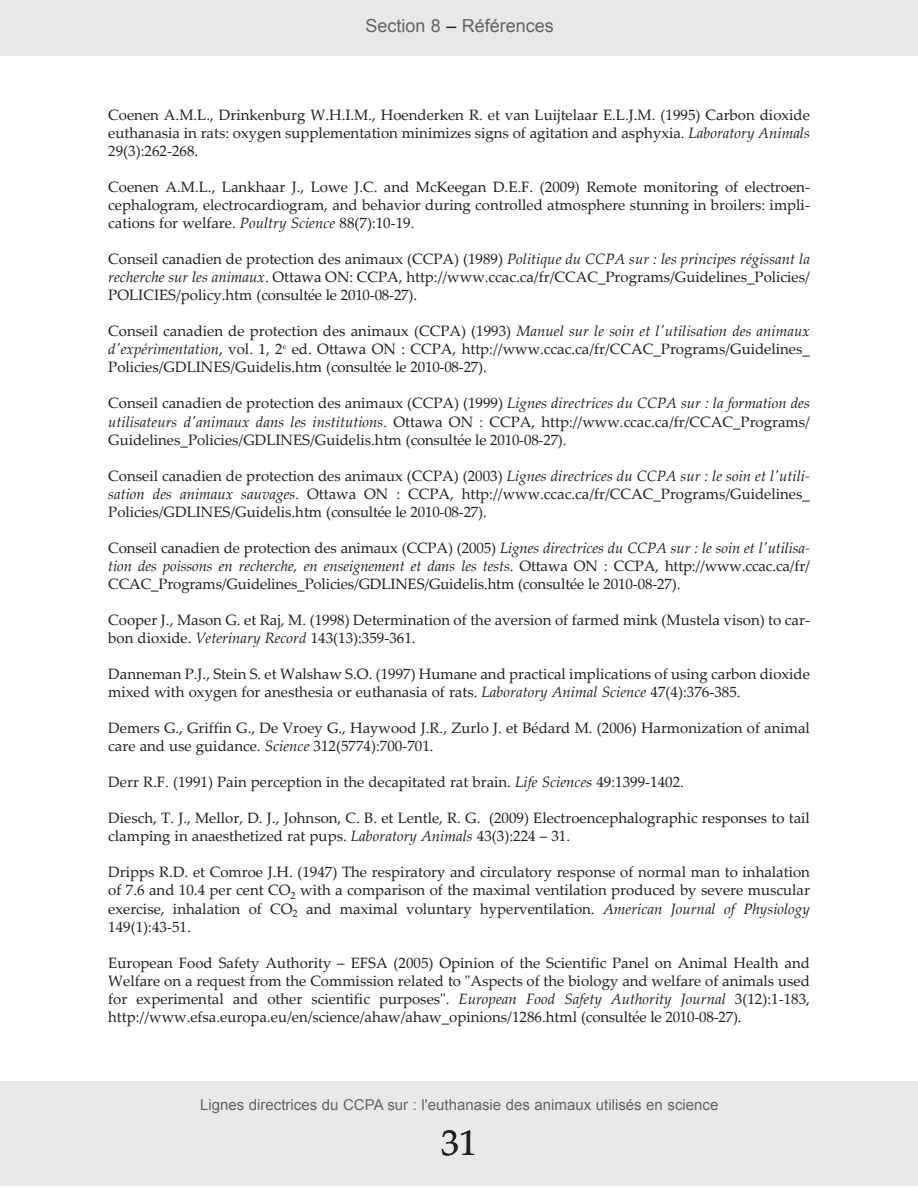
<style>
.page{position:relative;width:918px;height:1188px;background:#fff}
.page>*{position:absolute;margin:0;border:0;box-sizing:border-box;transform-origin:0 0}
.t1{font:36px "Palatino Linotype";color:#231f20}
.t2{font:18px "Arial";color:#636366}
.t3{font:15px/18px "Palatino Linotype";color:#231f20;text-align:justify}
.t4{font:15px "Arial";color:#636366}
.s1{color:#231f20}
.s2{font-style:italic}
</style>
<div class="page">
<div style="left:1px;top:0;width:917px;height:56px;background:#e7e8e9"></div>
<div style="left:0;top:1081px;width:918px;height:105px;background:#e7e8e9"></div>
<p class="t2" style="left:365px;top:15px;width:190px">Section 8 <span class="s1">–</span> Références</p>
<p class="t3" style="left:108px;top:108px;width:703px">Coenen A.M.L., Drinkenburg W.H.I.M., Hoenderken R. et van Luijtelaar E.L.J.M. (1995) Carbon dioxide euthanasia in rats: oxygen supplementation minimizes signs of agitation and asphyxia. <span class="s2">Laboratory Animals </span>29(3):262-268.</p>
<p class="t3" style="left:108px;top:180px;width:703px">Coenen A.M.L., Lankhaar J., Lowe J.C. and McKeegan D.E.F. (2009) Remote monitoring of electroen&shy;cephalogram, electrocardiogram, and behavior during controlled atmosphere stunning in broilers: impli&shy;cations for welfare. <span class="s2">Poultry Science</span> 88(7):10-19.</p>
<p class="t3" style="left:108px;top:252px;width:703px">Conseil canadien de protection des animaux (CCPA) (1989) <span class="s2">Politique du CCPA sur : les principes régissant la recherche sur les animaux</span>. Ottawa ON: CCPA, http://www.ccac.ca/fr/CCAC_Programs/Guidelines_Policies/ POLICIES/policy.htm (consultée le 2010-08-27).</p>
<p class="t3" style="left:108px;top:324px;width:703px">Conseil canadien de protection des animaux (CCPA) (1993) <span class="s2">Manuel sur le soin et l'utilisation des animaux d'expérimentation</span>, vol. 1, 2<sup>e</sup> ed. Ottawa ON : CCPA, http://www.ccac.ca/fr/CCAC_Programs/Guidelines_ Policies/GDLINES/Guidelis.htm (consultée le 2010-08-27).</p>
<p class="t3" style="left:108px;top:396px;width:703px">Conseil canadien de protection des animaux (CCPA) (1999) <span class="s2">Lignes directrices du CCPA sur : la formation des utilisateurs d'animaux dans les institutions</span>. Ottawa ON : CCPA, http://www.ccac.ca/fr/CCAC_Programs/ Guidelines_Policies/GDLINES/Guidelis.htm (consultée le 2010-08-27).</p>
<p class="t3" style="left:108px;top:468px;width:703px">Conseil canadien de protection des animaux (CCPA) (2003) <span class="s2">Lignes directrices du CCPA sur : le soin et l'utili&shy;sation des animaux sauvages</span>. Ottawa ON : CCPA, http://www.ccac.ca/fr/CCAC_Programs/Guidelines_ Policies/GDLINES/Guidelis.htm (consultée le 2010-08-27).</p>
<p class="t3" style="left:108px;top:540px;width:703px">Conseil canadien de protection des animaux (CCPA) (2005) <span class="s2">Lignes directrices du CCPA sur : le soin et l'utilisa&shy;tion des poissons en recherche, en enseignement et dans les tests</span>. Ottawa ON : CCPA, http://www.ccac.ca/fr/ CCAC_Programs/Guidelines_Policies/GDLINES/Guidelis.htm (consultée le 2010-08-27).</p>
<p class="t3" style="left:108px;top:613px;width:703px">Cooper J., Mason G. et Raj, M. (1998) Determination of the aversion of farmed mink (Mustela vison) to car&shy;bon dioxide. <span class="s2">Veterinary Record</span> 143(13):359-361.</p>
<p class="t3" style="left:108px;top:667px;width:703px">Danneman P.J., Stein S. et Walshaw S.O. (1997) Humane and practical implications of using carbon dioxide mixed with oxygen for anesthesia or euthanasia of rats. <span class="s2">Laboratory Animal Science</span> 47(4):376-385.</p>
<p class="t3" style="left:108px;top:721px;width:703px">Demers G., Griffin G., De Vroey G., Haywood J.R., Zurlo J. et Bédard M. (2006) Harmonization of animal care and use guidance. <span class="s2">Science</span> 312(5774):700-701.</p>
<p class="t3" style="left:108px;top:775px;width:577px">Derr R.F. (1991) Pain perception in the decapitated rat brain. <span class="s2">Life Sciences</span> 49:1399-1402.</p>
<p class="t3" style="left:108px;top:811px;width:703px">Diesch, T. J., Mellor, D. J., Johnson, C. B. et Lentle, R. G. (2009) Electroencephalographic responses to tail clamping in anaesthetized rat pups. <span class="s2">Laboratory Animals</span> 43(3):224 – 31.</p>
<p class="t3" style="left:108px;top:865px;width:703px">Dripps R.D. et Comroe J.H. (1947) The respiratory and circulatory response of normal man to inhalation of 7.6 and 10.4 per cent CO<sub>2</sub> with a comparison of the maximal ventilation produced by severe muscular exercise, inhalation of CO<sub>2</sub> and maximal voluntary hyperventilation. <span class="s2">American Journal of Physiology </span>149(1):43-51.</p>
<p class="t3" style="left:108px;top:955px;width:703px">European Food Safety Authority – EFSA (2005) Opinion of the Scientific Panel on Animal Health and Welfare on a request from the Commission related to "Aspects of the biology and welfare of animals used for experimental and other scientific purposes". <span class="s2">European Food Safety Authority Journal</span> 3(12):1-183, http://www.efsa.europa.eu/en/science/ahaw/ahaw_opinions/1286.html (consultée le 2010-08-27).</p>
<p class="t4" style="left:200px;top:1097px;width:520px">Lignes directrices du CCPA sur : l'euthanasie des animaux utilisés en science</p>
<h1 class="t1" style="left:441px;top:1129px;width:37px">31</h1>
</div>
